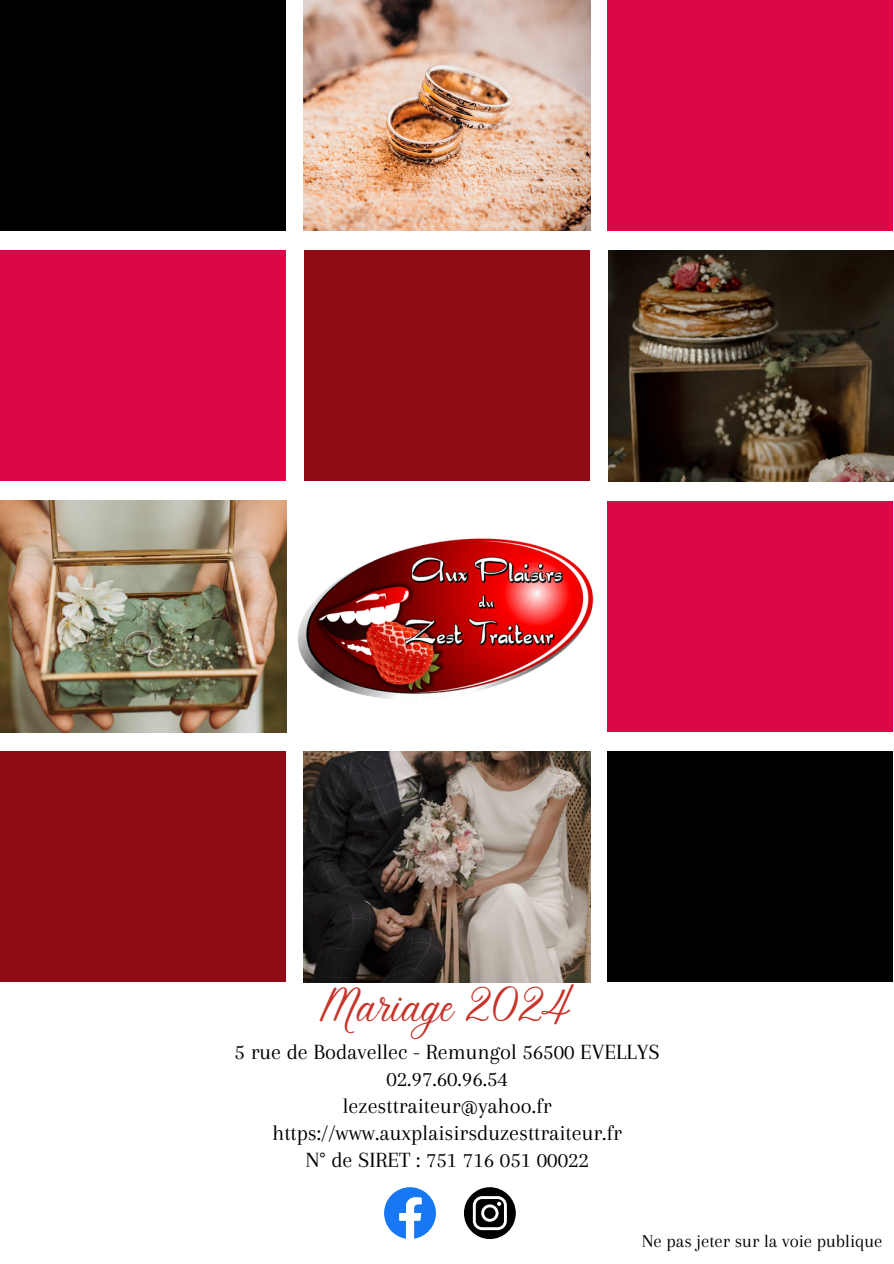
<style>
.page{position:relative;width:894px;height:1264px;background:#fff}
.page>*{position:absolute;margin:0;border:0;box-sizing:border-box;transform-origin:0 0}
.t1{font:49.5px "Stoic";color:#c6342a}
.t2{font:22.5px/27px "Arapey";color:#000;text-align:center}
.t3{font:18.75px "Arapey";color:#000}
</style>
<div class="page">
<div style="left:0;top:0;width:285px;height:230px;background:#000"></div>
<div style="left:0;top:751px;width:285px;height:231px;background:#910b17"></div>
<div style="left:0;top:250px;width:285px;height:231px;background:#dd0748"></div>
<div style="left:304px;top:250px;width:285px;height:231px;background:#910b17"></div>
<div style="left:607px;top:501px;width:285px;height:230px;background:#dd0748"></div>
<div style="left:607px;top:751px;width:285px;height:231px;background:#000"></div>
<div style="left:607px;top:0;width:285px;height:230px;background:#dd0748"></div>
<img style="left:298px;top:538px;width:296px;height:162px">
<svg style="left:384px;top:1187px;width:52px;height:51px"></svg>
<svg style="left:464px;top:1187px;width:51px;height:51px"></svg>
<img style="left:608px;top:250px;width:285px;height:231px">
<img style="left:0;top:500px;width:286px;height:232px">
<img style="left:304px;top:752px;width:286px;height:230px">
<img style="left:304px;top:0;width:286px;height:230px">
<h1 class="t1" style="left:322px;top:981px;width:252px">Mariage 2024</h1>
<p class="t2" style="left:234px;top:1037px;width:426px">5 rue de Bodavellec - Remungol 56500 EVELLYS<br>02.97.60.96.54<br>lezesttraiteur@yahoo.fr https://www.auxplaisirsduzesttraiteur.fr<br>N° de SIRET : 751 716 051 00022</p>
<p class="t3" style="left:641px;top:1230px;width:242px">Ne pas jeter sur la voie publique</p>
</div>
